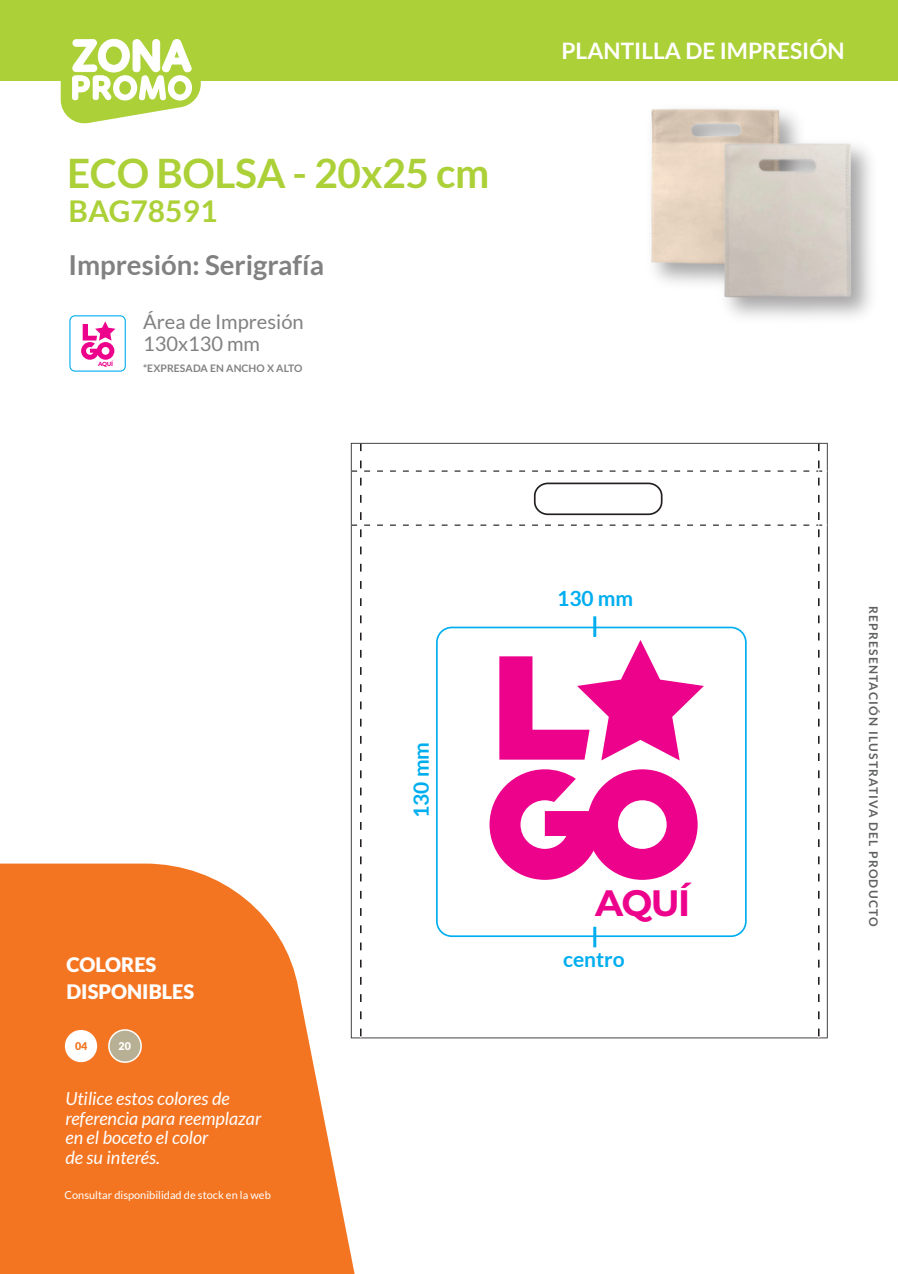
<style>
.page{position:relative;width:898px;height:1274px;background:#fff}
.page>*{position:absolute;margin:0;border:0;box-sizing:border-box;transform-origin:0 0}
.t1{font:700 40.65px "Lato";letter-spacing:-.01em;color:#acd037}
.t2{font:100 36.75px "Montserrat";color:#ed028c}
.t3{font:700 30px "Lato";color:#acd037}
.t4{font:700 27.45px "Lato";color:#808180}
.t5{font:700 22.65px "Lato";color:#fff}
.t6{font:700 21px "Lato";color:#00aeef}
.t7{font:20.1px/21.8px "Lato";color:#808180}
.t8{font:900 19.95px/26.5px "Lato";color:#fff}
.t9{font:italic 18px/19.5px "Lato";color:#fff}
.t10{font:700 12px "Lato";letter-spacing:.1em;color:#5f6060}
.t11{font:10.95px "Lato";color:#fff}
.t12{font:900 10.65px "Lato";color:#f47521}
.t13{font:900 10.65px "Lato";color:#fff}
.t14{font:700 10.35px "Lato";letter-spacing:.01em;color:#808180}
.t15{font:100 5.85px "Montserrat";color:#ed028c}
</style>
<div class="page">
<svg style="left:0;top:864px;width:407px;height:410px;fill:#f47521"></svg>
<div style="left:109px;top:1030px;width:32px;height:32px;background:#b8b094;border-radius:50%"></div>
<div style="left:108px;top:1029px;width:34px;height:34px;border:2px solid #fff;border-radius:50%"></div>
<div style="left:65px;top:1030px;width:32px;height:32px;background:#fff;border-radius:50%"></div>
<div style="left:0;top:0;width:897px;height:81px;background:#acd037"></div>
<svg style="left:61px;top:38px;width:140px;height:86px"></svg>
<div style="left:69px;top:315px;width:57px;height:57px;border:1px solid #00aeef;border-radius:5px"></div>
<svg style="left:351px;top:443px;width:476px;height:595px"></svg>
<svg style="left:534px;top:483px;width:128px;height:32px"></svg>
<svg style="left:351px;top:460px;width:19px;height:12px"></svg>
<svg style="left:351px;top:512px;width:19px;height:25px"></svg>
<svg style="left:817px;top:443px;width:2px;height:8px"></svg>
<svg style="left:816px;top:460px;width:6px;height:12px"></svg>
<svg style="left:817px;top:478px;width:2px;height:8px"></svg>
<svg style="left:817px;top:495px;width:2px;height:8px"></svg>
<svg style="left:816px;top:512px;width:6px;height:25px"></svg>
<svg style="left:817px;top:547px;width:2px;height:7px"></svg>
<svg style="left:817px;top:564px;width:2px;height:8px"></svg>
<svg style="left:817px;top:581px;width:2px;height:8px"></svg>
<svg style="left:817px;top:598px;width:2px;height:8px"></svg>
<svg style="left:817px;top:615px;width:2px;height:8px"></svg>
<svg style="left:817px;top:633px;width:2px;height:7px"></svg>
<svg style="left:817px;top:650px;width:2px;height:8px"></svg>
<svg style="left:817px;top:667px;width:2px;height:8px"></svg>
<svg style="left:817px;top:684px;width:2px;height:8px"></svg>
<svg style="left:817px;top:702px;width:2px;height:7px"></svg>
<svg style="left:817px;top:719px;width:2px;height:8px"></svg>
<svg style="left:817px;top:736px;width:2px;height:8px"></svg>
<svg style="left:817px;top:753px;width:2px;height:8px"></svg>
<svg style="left:817px;top:770px;width:2px;height:8px"></svg>
<svg style="left:817px;top:788px;width:2px;height:7px"></svg>
<svg style="left:817px;top:805px;width:2px;height:8px"></svg>
<svg style="left:817px;top:822px;width:2px;height:8px"></svg>
<svg style="left:817px;top:839px;width:2px;height:8px"></svg>
<svg style="left:817px;top:856px;width:2px;height:8px"></svg>
<svg style="left:817px;top:874px;width:2px;height:7px"></svg>
<svg style="left:817px;top:891px;width:2px;height:8px"></svg>
<svg style="left:817px;top:908px;width:2px;height:8px"></svg>
<svg style="left:817px;top:925px;width:2px;height:8px"></svg>
<svg style="left:817px;top:943px;width:2px;height:7px"></svg>
<svg style="left:817px;top:960px;width:2px;height:8px"></svg>
<svg style="left:817px;top:977px;width:2px;height:8px"></svg>
<svg style="left:817px;top:994px;width:2px;height:8px"></svg>
<svg style="left:817px;top:1011px;width:2px;height:8px"></svg>
<svg style="left:817px;top:1029px;width:2px;height:7px"></svg>
<svg style="left:436px;top:627px;width:310px;height:310px"></svg>
<svg style="left:81px;top:321px;width:34px;height:39px"></svg>
<svg style="left:499px;top:640px;width:204px;height:120px"></svg>
<svg style="left:489px;top:769px;width:208px;height:111px"></svg>
<hr style="left:593px;top:616px;width:3px;height:21px;background:#00aeef">
<hr style="left:593px;top:927px;width:3px;height:20px;background:#00aeef">
<img style="left:649px;top:107px;width:153px;height:171px">
<img style="left:698px;top:129px;width:177px;height:183px">
<h1 class="t1" style="left:67px;top:150px;width:424px">ECO BOLSA - 20x25 cm</h1>
<h3 class="t3" style="left:69px;top:194px;width:150px">BAG78591</h3>
<h3 class="t4" style="left:68px;top:249px;width:257px">Impresión: Serigrafía</h3>
<p class="t15" style="left:98px;top:360px;width:17px">AQUÍ</p>
<p class="t7" style="left:143px;top:311px;width:162px">Área de Impresión<br>130x130 mm</p>
<p class="t14" style="left:143px;top:362px;width:161px">*EXPRESADA EN ANCHO X ALTO</p>
<p class="t5" style="left:561px;top:37px;width:285px">PLANTILLA DE IMPRESIÓN</p>
<p class="t8" style="left:66px;top:951px;width:129px">COLORES<br>DISPONIBLES</p>
<p class="t12" style="left:75px;top:1040px;width:14px">04</p>
<p class="t13" style="left:119px;top:1040px;width:14px">20</p>
<p class="t9" style="left:65px;top:1089px;width:197px">Utilice estos colores de referencia para reemplazar en el boceto el color<br>de su interés.</p>
<p class="t11" style="left:65px;top:1189px;width:208px">Consultar disponibilidad de stock en la web</p>
<p class="t6" style="left:409px;top:818px;width:77px;rotate:-90deg">130 mm</p>
<p class="t6" style="left:557px;top:586px;width:77px">130 mm</p>
<h2 class="t2" style="left:595px;top:879px;width:96px">AQUÍ</h2>
<p class="t6" style="left:563px;top:947px;width:63px">centro</p>
<p class="t10" style="left:880px;top:606px;width:322px;rotate:90deg">REPRESENTACIÓN ILUSTRATIVA DEL PRODUCTO</p>
</div>
